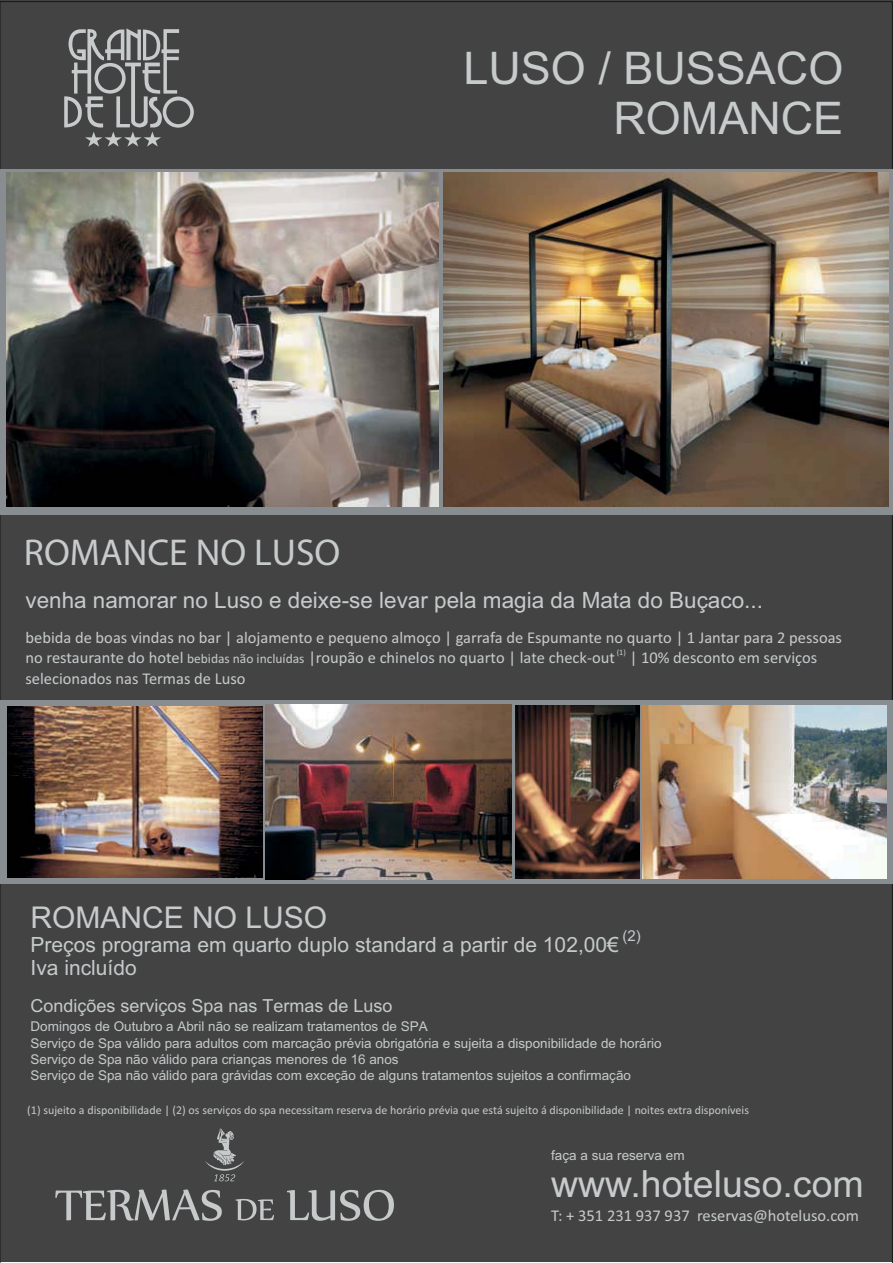
<style>
.page{position:relative;width:893px;height:1263px;background:#fff}
.page>*{position:absolute;margin:0;border:0;box-sizing:border-box;transform-origin:0 0}
.t1{font:45px/50.2px "Arial";color:#c7cbcc;text-align:right}
.t2{font:37.5px "Arial";color:#c7cbcc}
.t3{font:700 37.5px "Kalinga";color:#c7cbcc}
.t4{font:30px "Arial";color:#c7cbcc}
.t5{font:22.5px "Arial";color:#c7cbcc}
.t6{font:21px/23.1px "Arial";color:#c5caca}
.t7{font:18px "Arial";color:#c5caca}
.t8{font:16.5px/20.1px "Calibri";color:#c7cbcc}
.t9{font:15px "Arial";color:#c5caca}
.t10{font:13.5px/16.2px "Arial";color:#c5caca}
.t11{font:13.5px "Arial";color:#c7cbcc}
.t12{font:12px "Calibri";color:#c7cbcc}
.t13{font:8.25px "Calibri";color:#c7cbcc}
.s1{font-size:13.5px}
</style>
<div class="page">
<div style="left:0;top:2px;width:892px;height:1261px;background:#434344"></div>
<svg style="left:64px;top:28px;width:130px;height:119px;background:#68696a"></svg>
<svg style="left:0;top:169px;width:892px;height:346px;background:#86898a"></svg>
<img style="left:443px;top:173px;width:445px;height:333px">
<img style="left:6px;top:173px;width:432px;height:333px">
<svg style="left:0;top:700px;width:892px;height:184px;background:#878a8c"></svg>
<img style="left:7px;top:706px;width:256px;height:172px">
<img style="left:266px;top:705px;width:245px;height:174px">
<img style="left:515px;top:706px;width:125px;height:172px">
<img style="left:642px;top:706px;width:244px;height:172px">
<svg style="left:205px;top:1128px;width:39px;height:53px;background:#5f6060"></svg>
<svg style="left:55px;top:1190px;width:167px;height:31px;background:#6d6f6f"></svg>
<svg style="left:235px;top:1199px;width:39px;height:21px"></svg>
<svg style="left:287px;top:1190px;width:107px;height:31px;background:#6e6f70"></svg>
<h1 class="t1" style="left:463px;top:48px;width:381px">LUSO / BUSSACO<br>ROMANCE</h1>
<h2 class="t3" style="left:24px;top:530px;width:318px">ROMANCE NO LUSO</h2>
<h3 class="t5" style="left:25px;top:592px;width:739px">venha namorar no Luso e deixe-se levar pela magia da Mata do Buçaco...</h3>
<p class="t8" style="left:25px;top:629px;width:818px">bebida de boas vindas no bar | alojamento e pequeno almoço | garrafa de Espumante no quarto | 1 Jantar para 2 pessoas</p>
<p class="t13" style="left:617px;top:650px;width:11px">(1)</p>
<p class="t8" style="left:25px;top:649px;width:793px">no restaurante do hotel <span class="s1">bebidas não incluídas</span> |roupão e chinelos no quarto | late check-out | 10% desconto em serviços selecionados nas Termas de Luso</p>
<h3 class="t4" style="left:31px;top:906px;width:298px">ROMANCE NO LUSO</h3>
<p class="t9" style="left:622px;top:930px;width:20px">(2)</p>
<h3 class="t6" style="left:31px;top:935px;width:590px">Preços programa em quarto duplo standard a partir de 102,00€<br>Iva incluído</h3>
<h3 class="t7" style="left:31px;top:999px;width:364px">Condições serviços Spa nas Termas de Luso</h3>
<p class="t10" style="left:31px;top:1020px;width:633px">Domingos de Outubro a Abril não se realizam tratamentos de SPA<br>Serviço de Spa válido para adultos com marcação prévia obrigatória e sujeita a disponibilidade de horário Serviço de Spa não válido para crianças menores de 16 anos<br>Serviço de Spa não válido para grávidas com exceção de alguns tratamentos sujeitos a confirmação</p>
<p class="t12" style="left:27px;top:1105px;width:723px">(1) sujeito a disponibilidade | (2) os serviços do spa necessitam reserva de horário prévia que está sujeito á disponibilidade | noites extra disponíveis</p>
<p class="t11" style="left:551px;top:1151px;width:135px">faça a sua reserva em</p>
<h2 class="t2" style="left:551px;top:1170px;width:314px">www.hoteluso.com</h2>
<p class="t8" style="left:551px;top:1207px;width:309px">T: + 351 231 937 937 reservas@hoteluso.com</p>
</div>
